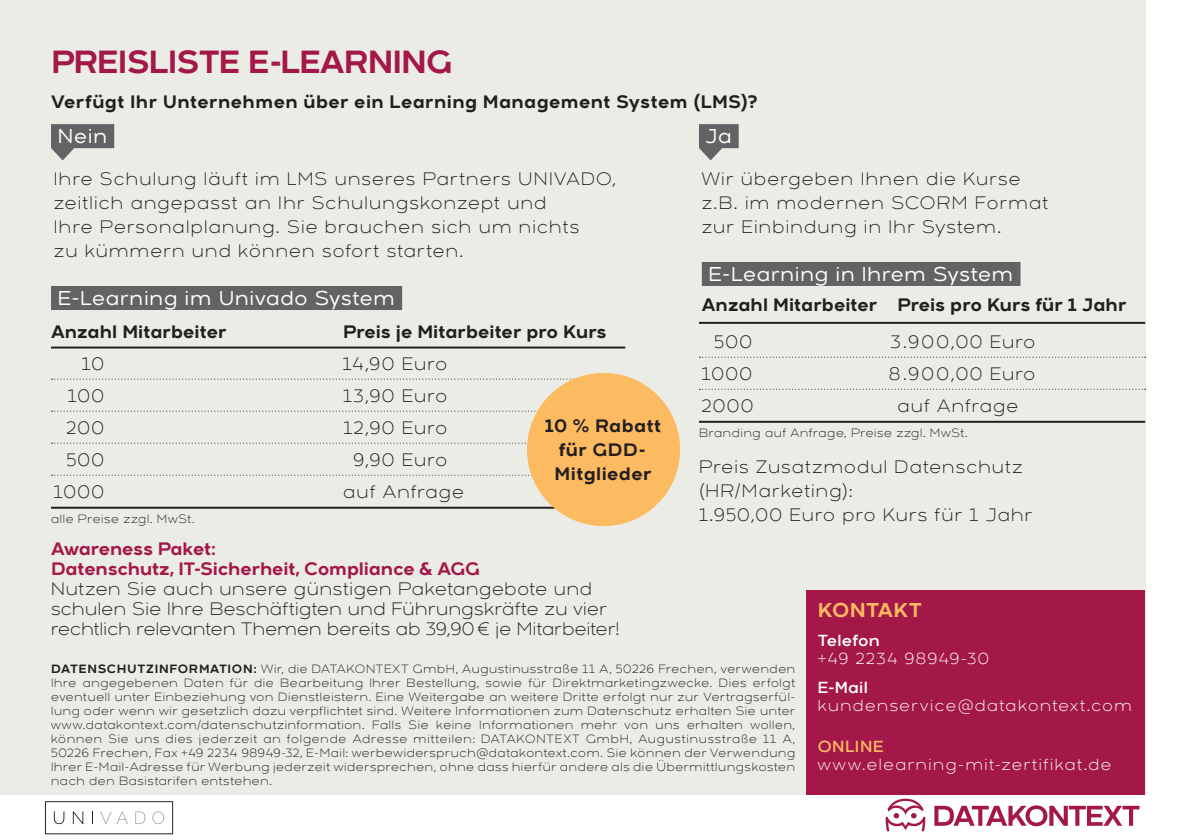
<style>
.page{position:relative;width:1191px;height:840px;background:#fff}
.page>*{position:absolute;margin:0;border:0;box-sizing:border-box;transform-origin:0 0}
.t1{font:700 32px "Arkibal";letter-spacing:-.03em;color:#a31849}
.t2{font:500 20px "Arkibal";letter-spacing:.04em;color:#fff}
.t3{font:700 20px "Arkibal";color:#fcba61}
.t4{font:300 18px/24px "Arkibal";letter-spacing:.065em;color:#231f20}
.t5{font:700 18px/24px "Arkibal";letter-spacing:.005em;color:#231f20;text-align:center}
.t6{font:300 18px/20px "Arkibal";letter-spacing:.025em;color:#231f20}
.t7{font:700 18px/20px "Arkibal";letter-spacing:-.01em;color:#a31849}
.t8{font:300 16px "Arkibal";letter-spacing:.095em;color:#fff}
.t9{font:16px "Arkibal";letter-spacing:.01em;color:#fff}
.t10{font:16px "Arkibal";letter-spacing:.035em;color:#fcba61}
.t11{font:300 12px/14px "Arkibal";letter-spacing:.055em;color:#231f20;text-align:justify}
.t12{font:700 12px "Arkibal";letter-spacing:.055em;color:#231f20}
.s1{font-weight:700}
</style>
<div class="page">
<div style="left:0;top:0;width:1145px;height:794px;background:#ecece6"></div>
<div style="left:806px;top:590px;width:339px;height:204px;background:#a31849"></div>
<svg style="left:699px;top:148px;width:23px;height:12px"></svg>
<div style="left:699px;top:124px;width:39px;height:24px;background:#636366"></div>
<div style="left:702px;top:262px;width:318px;height:24px;background:#636366"></div>
<hr style="left:699px;top:322px;width:446px;height:2px;background:#231f20">
<svg style="left:699px;top:356px;width:446px;height:1px"></svg>
<svg style="left:699px;top:388px;width:446px;height:1px"></svg>
<hr style="left:699px;top:420px;width:446px;height:2px;background:#231f20">
<svg style="left:51px;top:148px;width:23px;height:12px"></svg>
<div style="left:51px;top:124px;width:63px;height:24px;background:#636366"></div>
<div style="left:51px;top:286px;width:351px;height:24px;background:#636366"></div>
<hr style="left:51px;top:346px;width:574px;height:2px;background:#231f20">
<svg style="left:52px;top:378px;width:521px;height:1px"></svg>
<svg style="left:52px;top:410px;width:484px;height:1px"></svg>
<svg style="left:52px;top:442px;width:474px;height:1px"></svg>
<svg style="left:52px;top:474px;width:477px;height:1px"></svg>
<hr style="left:51px;top:506px;width:574px;height:2px;background:#231f20">
<div style="left:527px;top:372px;width:153px;height:154px;background:#fcba61;border-radius:50%"></div>
<svg style="left:45px;top:801px;width:128px;height:32px"></svg>
<svg style="left:885px;top:798px;width:40px;height:32px"></svg>
<svg style="left:934px;top:805px;width:205px;height:20px"></svg>
<h1 class="t1" style="left:51px;top:38px;width:403px">Preisliste E-Learning</h1>
<h3 class="t5" style="left:51px;top:89px;width:707px">Verfügt I hr Unternehmen über ein Learning Management System (LMS)?</h3>
<h2 class="t2" style="left:58px;top:123px;width:51px">Nein</h2>
<h3 class="t4" style="left:54px;top:167px;width:563px">Ihre Schulung läuft im LMS unseres Partners UNIVADO, zeitlich angepasst an Ihr Schulungskonzept und<br>Ihre Personalplanung. Sie brauchen sich um nichts<br>zu kümmern und können sofort starten.</h3>
<h2 class="t2" style="left:58px;top:285px;width:338px">E-Learning im Univado System</h2>
<h3 class="t5" style="left:51px;top:319px;width:177px">Anzahl Mitarbeiter</h3>
<h3 class="t5" style="left:343px;top:319px;width:265px">Preis je Mitarbeiter pro Kurs</h3>
<h3 class="t4" style="left:82px;top:352px;width:24px">10</h3>
<h3 class="t4" style="left:343px;top:352px;width:106px">14,90 Euro</h3>
<h3 class="t4" style="left:68px;top:384px;width:38px">100</h3>
<h3 class="t4" style="left:343px;top:384px;width:106px">13,90 Euro</h3>
<h3 class="t4" style="left:67px;top:416px;width:39px">200</h3>
<h3 class="t4" style="left:343px;top:416px;width:105px">12,90 Euro</h3>
<h3 class="t4" style="left:66px;top:448px;width:39px">500</h3>
<h3 class="t4" style="left:353px;top:448px;width:95px">9,90 Euro</h3>
<h3 class="t4" style="left:54px;top:480px;width:52px">1000</h3>
<h3 class="t4" style="left:343px;top:480px;width:122px">auf Anfrage</h3>
<p class="t11" style="left:51px;top:512px;width:145px">alle Preise zzgl. MwSt.</p>
<h3 class="t7" style="left:51px;top:537px;width:402px">Awareness Paket:<br>Datenschutz, IT-Sicherheit, Compliance &amp; AGG</h3>
<h3 class="t6" style="left:51px;top:578px;width:570px">Nutzen Sie auch unsere günstigen Paketangebote und schulen Sie Ihre Beschäftigten und Führungskräfte zu vier rechtlich relevanten Themen bereits ab 39,90€ je Mitarbeiter!</h3>
<h2 class="t2" style="left:706px;top:123px;width:27px">Ja</h2>
<h3 class="t4" style="left:702px;top:167px;width:348px">Wir übergeben Ihnen die Kurse z.B. im modernen SCORM Format zur Einbindung in Ihr System.</h3>
<h2 class="t2" style="left:708px;top:261px;width:306px">E-Learning in Ihrem System</h2>
<h3 class="t5" style="left:702px;top:291px;width:426px">Anzahl Mitarbeiter Preis pro Kurs für 1 Jahr</h3>
<h3 class="t4" style="left:714px;top:330px;width:39px">500</h3>
<h3 class="t4" style="left:890px;top:330px;width:146px">3.900,00 Euro</h3>
<h3 class="t4" style="left:702px;top:362px;width:52px">1000</h3>
<h3 class="t4" style="left:889px;top:362px;width:148px">8.900,00 Euro</h3>
<h3 class="t4" style="left:702px;top:394px;width:53px">2000</h3>
<h3 class="t4" style="left:897px;top:394px;width:122px">auf Anfrage</h3>
<p class="t11" style="left:699px;top:426px;width:270px">Branding auf Anfrage, Preise zzgl. MwSt.</p>
<h3 class="t4" style="left:699px;top:454px;width:335px">Preis Zusatzmodul Datenschutz (HR/Marketing):<br>1.950,00 Euro pro Kurs für 1 Jahr</h3>
<h3 class="t5" style="left:545px;top:413px;width:118px">10 % Rabatt für GDD-<br>Mitglieder</h3>
<h2 class="t3" style="left:818px;top:595px;width:47px">KONTA</h2>
<h2 class="t3" style="left:893px;top:595px;width:29px">KT</h2>
<h3 class="t9" style="left:818px;top:629px;width:63px">Telefon</h3>
<h3 class="t8" style="left:818px;top:647px;width:173px">+49 2234 98949-30</h3>
<h3 class="t9" style="left:818px;top:676px;width:52px">E-Mail</h3>
<h3 class="t8" style="left:818px;top:694px;width:315px">kundenservice@datakontext.com</h3>
<h3 class="t10" style="left:818px;top:735px;width:66px">Online</h3>
<h3 class="t8" style="left:818px;top:753px;width:295px">www.elearning-mit-zertifikat.de</h3>
<p class="t11" style="left:51px;top:661px;width:745px;text-indent:181px"><span class="s1">ON :</span> Wir, die DATAKONTEXT GmbH, Augustinusstraße 11 A, 50226 Frechen, verwenden Ihre angegebenen Daten für die Bearbeitung Ihrer Bestellung, sowie für Direktmarketingzwecke. Dies erfolgt eventuell unter Einbeziehung von Dienstleistern. Eine Weitergabe an weitere Dritte erfolgt nur zur Vertragserfül&shy;lung oder wenn wir gesetzlich dazu verpflichtet sind. Weitere Informationen zum Datenschutz erhalten Sie unter www.datakontext.com/datenschutzinformation. Falls Sie keine Informationen mehr von uns erhalten wollen, können Sie uns dies jederzeit an folgende Adresse mitteilen: DATAKONTEXT GmbH, Augustinusstraße 11 A, 50226 Frechen, Fax +49 2234 98949-32, E-Mail: werbewiderspruch@datakontext.com. Sie können der Verwendung Ihrer E-Mail-Adresse für Werbung jederzeit widersprechen, ohne dass hierfür andere als die Übermittlungskosten nach den Basistarifen entstehen.</p>
<p class="t12" style="left:51px;top:659px;width:21px">DATENS</p>
<p class="t12" style="left:107px;top:659px;width:111px">CHUTZIN FORMATI</p>
</div>
